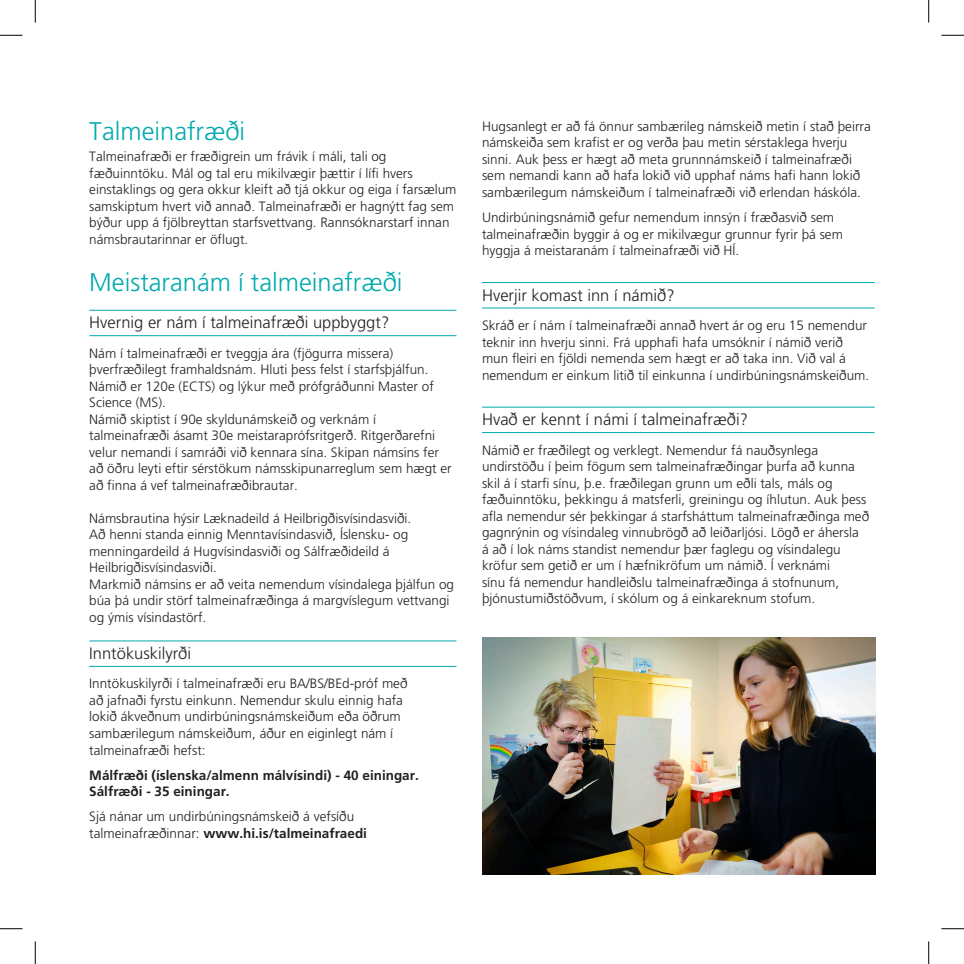
<style>
.page{position:relative;width:964px;height:964px;background:#fff}
.page>*{position:absolute;margin:0;border:0;box-sizing:border-box;transform-origin:0 0}
.t1{font:300 25.5px "Frutiger";color:#00aaad}
.t2{font:300 16.5px "Frutiger";color:#231f20}
.t3{font:300 13.5px/16.5px "Frutiger";color:#231f20}
.t4{font:700 13.5px/16.5px "Frutiger";color:#231f20}
.s1{font-weight:700}
</style>
<div class="page">
<hr style="left:89px;top:310px;width:367px;height:1px;background:#00aaad">
<hr style="left:89px;top:335px;width:367px;height:1px;background:#00aaad">
<hr style="left:89px;top:640px;width:367px;height:1px;background:#00aaad">
<hr style="left:89px;top:666px;width:367px;height:1px;background:#00aaad">
<hr style="left:482px;top:282px;width:392px;height:1px;background:#00aaad">
<hr style="left:482px;top:307px;width:392px;height:1px;background:#00aaad">
<hr style="left:482px;top:407px;width:392px;height:1px;background:#00aaad">
<hr style="left:482px;top:432px;width:392px;height:1px;background:#00aaad">
<img style="left:482px;top:637px;width:393px;height:237px">
<svg style="left:0;top:35px;width:22px;height:1px"></svg>
<svg style="left:941px;top:35px;width:22px;height:1px"></svg>
<svg style="left:0;top:928px;width:22px;height:1px"></svg>
<svg style="left:941px;top:928px;width:22px;height:1px"></svg>
<svg style="left:35px;top:0;width:1px;height:22px"></svg>
<svg style="left:35px;top:941px;width:1px;height:22px"></svg>
<svg style="left:928px;top:0;width:1px;height:22px"></svg>
<svg style="left:928px;top:941px;width:1px;height:22px"></svg>
<h1 class="t1" style="left:89px;top:117px;width:157px">Talmeinafræði</h1>
<p class="t3" style="left:89px;top:148px;width:368px">Talmeinafræði er fræðigrein um frávik í máli, tali og fæðuinntöku. Mál og tal eru mikilvægir þættir í lífi hvers einstaklings og gera okkur kleift að tjá okkur og eiga í farsælum samskiptum hvert við annað. Talmeinafræði er hagnýtt fag sem býður upp á fjölbreyttan starfsvettvang. Rannsóknarstarf innan námsbrautarinnar er öflugt.</p>
<h1 class="t1" style="left:89px;top:267px;width:315px">Meistaranám í talmeinafræði</h1>
<p class="t2" style="left:89px;top:313px;width:301px">Hvernig er nám í talmeinafræði uppbyggt?</p>
<p class="t3" style="left:89px;top:345px;width:364px">Nám í talmeinafræði er tveggja ára (fjögurra missera) þverfræðilegt framhaldsnám. Hluti þess felst í starfsþjálfun.<br>Námið er 120e (ECTS) og lýkur með prófgráðunni Master of Science (MS).<br>Námið skiptist í 90e skyldunámskeið og verknám í talmeinafræði ásamt 30e meistaraprófsritgerð. Ritgerðarefni velur nemandi í samráði við kennara sína. Skipan námsins fer að öðru leyti eftir sérstökum námsskipunarreglum sem hægt er að finna á vef talmeinafræðibrautar.</p>
<p class="t3" style="left:89px;top:510px;width:366px">Námsbrautina hýsir Læknadeild á Heilbrigðisvísindasviði.<br>Að henni standa einnig Menntavísindasvið, Íslensku- og menningardeild á Hugvísindasviði og Sálfræðideild á Heilbrigðisvísindasviði.<br>Markmið námsins er að veita nemendum vísindalega þjálfun og búa þá undir störf talmeinafræðinga á margvíslegum vettvangi og ýmis vísindastörf.</p>
<p class="t2" style="left:89px;top:644px;width:103px">Inntökuskilyrði</p>
<p class="t3" style="left:89px;top:675px;width:320px">Inntökuskilyrði í talmeinafræði eru BA/BS/BEd-próf með að jafnaði fyrstu einkunn. Nemendur skulu einnig hafa lokið ákveðnum undirbúningsnámskeiðum eða öðrum sambærilegum námskeiðum, áður en eiginlegt nám í talmeinafræði hefst:</p>
<p class="t4" style="left:89px;top:766px;width:331px">Málfræði (íslenska/almenn málvísindi) - 40 einingar.<br>Sálfræði - 35 einingar.</p>
<p class="t3" style="left:89px;top:808px;width:279px">Sjá nánar um undirbúningsnámskeið á vefsíðu talmeinafræðinnar: <span class="s1">www.hi.is/talmeinafraedi</span></p>
<p class="t3" style="left:482px;top:118px;width:390px">Hugsanlegt er að fá önnur sambærileg námskeið metin í stað þeirra námskeiða sem krafist er og verða þau metin sérstaklega hverju sinni. Auk þess er hægt að meta grunnnámskeið í talmeinafræði sem nemandi kann að hafa lokið við upphaf náms hafi hann lokið sambærilegum námskeiðum í talmeinafræði við erlendan háskóla.</p>
<p class="t3" style="left:482px;top:209px;width:362px">Undirbúningsnámið gefur nemendum innsýn í fræðasvið sem talmeinafræðin byggir á og er mikilvægur grunnur fyrir þá sem hyggja á meistaranám í talmeinafræði við HÍ.</p>
<p class="t2" style="left:482px;top:286px;width:194px">Hverjir komast inn í námið?</p>
<p class="t3" style="left:482px;top:317px;width:389px">Skráð er í nám í talmeinafræði annað hvert ár og eru 15 nemendur teknir inn hverju sinni. Frá upphafi hafa umsóknir í námið verið mun fleiri en fjöldi nemenda sem hægt er að taka inn. Við val á nemendum er einkum litið til einkunna í undirbúningsnámskeiðum.</p>
<p class="t2" style="left:482px;top:410px;width:267px">Hvað er kennt í námi í talmeinafræði?</p>
<p class="t3" style="left:482px;top:441px;width:389px">Námið er fræðilegt og verklegt. Nemendur fá nauðsynlega undirstöðu í þeim fögum sem talmeinafræðingar þurfa að kunna skil á í starfi sínu, þ.e. fræðilegan grunn um eðli tals, máls og fæðuinntöku, þekkingu á matsferli, greiningu og íhlutun. Auk þess afla nemendur sér þekkingar á starfsháttum talmeinafræðinga með gagnrýnin og vísindaleg vinnubrögð að leiðarljósi. Lögð er áhersla<br>á að í lok náms standist nemendur þær faglegu og vísindalegu kröfur sem getið er um í hæfnikröfum um námið. Í verknámi<br>sínu fá nemendur handleiðslu talmeinafræðinga á stofnunum, þjónustumiðstöðvum, í skólum og á einkareknum stofum.</p>
</div>
